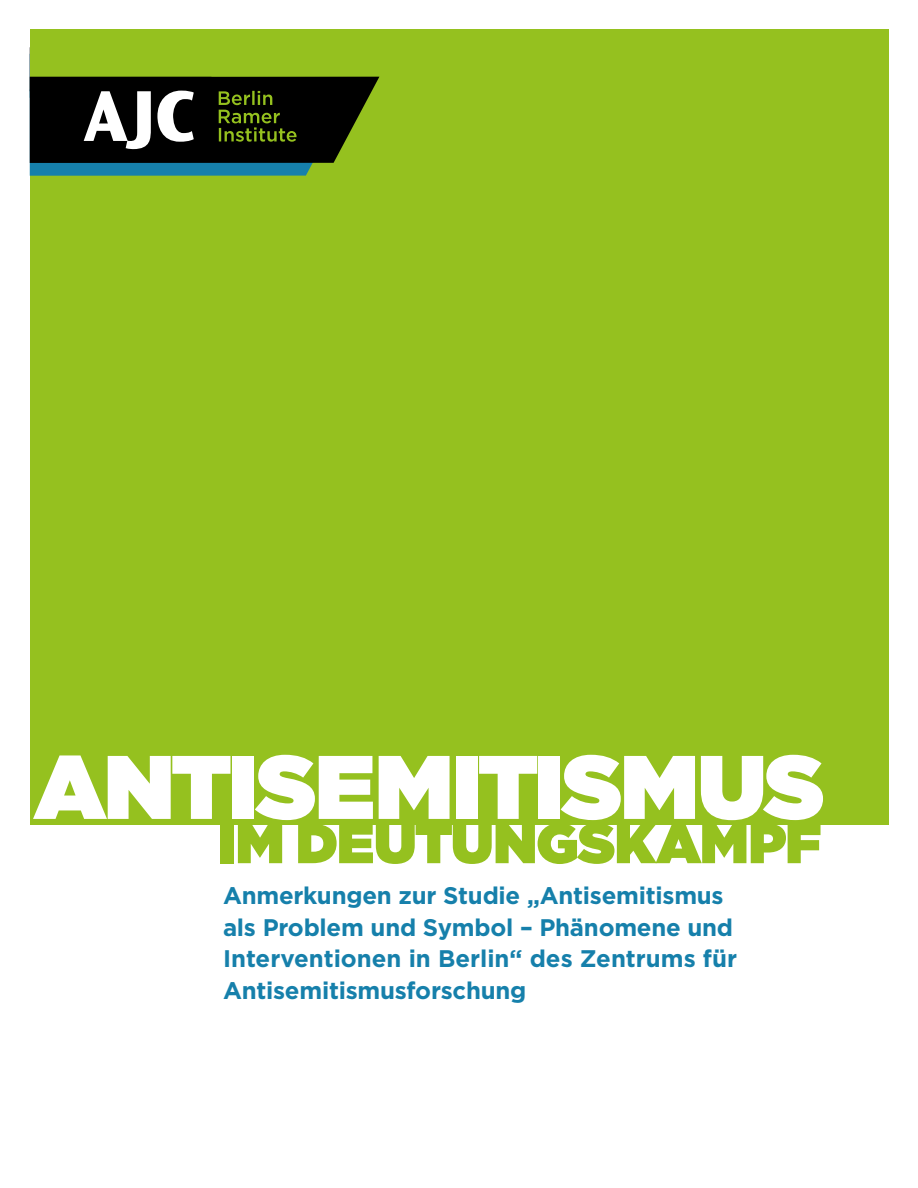
<style>
.page{position:relative;width:918px;height:1188px;background:#fff}
.page>*{position:absolute;margin:0;border:0;box-sizing:border-box;transform-origin:0 0}
.t1{font:900 90px "Gotham";letter-spacing:-.015em;color:#fff}
.t2{font:900 56.25px "Gotham";letter-spacing:-.01em;color:#95c11f}
.t3{font:700 24px/31.5px "Gotham";letter-spacing:-.01em;color:#1680ab}
</style>
<div class="page">
<div style="left:30px;top:30px;width:858px;height:795px;background:#95c11f"></div>
<svg style="left:30px;top:76px;width:349px;height:100px;background:#29392a"></svg>
<h1 class="t1" style="left:34px;top:735px;width:792px">ANTISEMITISMUS</h1>
<h2 class="t2" style="left:218px;top:811px;width:605px">IM DEUTUNGSKAMPF</h2>
<p class="t3" style="left:223px;top:879px;width:516px">Anmerkungen zur Studie „Antisemitismus als Problem und Symbol – Phänomene und Interventionen in Berlin“ des Zentrums für Antisemitismusforschung</p>
</div>
